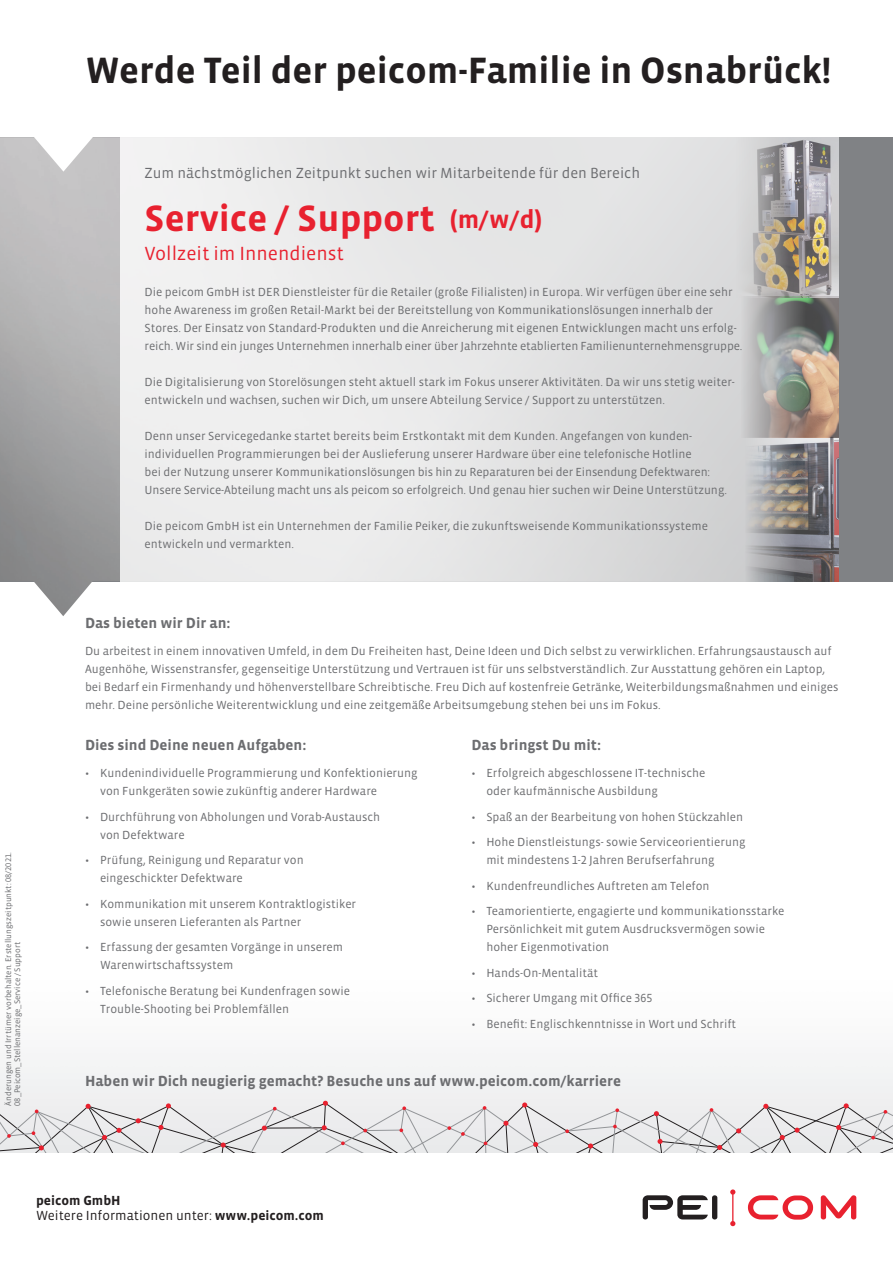
<style>
.page{position:relative;width:893px;height:1263px;background:#fff}
.page>*{position:absolute;margin:0;border:0;box-sizing:border-box;transform-origin:0 0}
.t1{font:700 37.5px "Vista Sans";color:#231f20}
.t2{font:700 37.5px "Vista Sans";color:#e8212f}
.t3{font:19.5px "Vista Sans";color:#e8212f}
.t4{font:700 15px "Vista Sans";color:#6c6d70}
.t5{font:15px "Vista Sans";color:#6c6d70}
.t6{font:13.5px/15px "Vista Sans";color:#231f20}
.t7{font:12px/18px "Vista Sans";color:#6c6d70}
.t8{font:8.25px/9px "Vista Sans";color:#6c6d70}
.s1{font-family:"Vista Sans Alt"}
.s2{font-size:25.5px}
.s3{font-weight:700}
</style>
<div class="page">
<svg style="left:0;top:1100px;width:893px;height:53px;background:#dfdcdd"></svg>
<svg style="left:643px;top:1195px;width:74px;height:24px"></svg>
<svg style="left:748px;top:1195px;width:65px;height:24px"></svg>
<svg style="left:821px;top:1195px;width:35px;height:24px"></svg>
<svg style="left:730px;top:1189px;width:5px;height:37px"></svg>
<div style="left:0;top:137px;width:893px;height:444px;background:#808285"></div>
<img style="left:0;top:137px;width:121px;height:479px">
<svg style="left:32px;top:137px;width:63px;height:35px;background:#e0dfe0"></svg>
<svg style="left:121px;top:137px;width:718px;height:445px;background:#e6e6e6"></svg>
<img style="left:736px;top:137px;width:103px;height:444px">
<p class="t8" style="left:4px;top:1106px;width:255px;rotate:-90deg">Änderungen und Irrtümer vorbehalten. Erstellungszeitpunkt: <span class="s1">08/2021</span>.<br><span class="s1">08</span>_Peicom_Stellenanzeige_Service / Support</p>
<h1 class="t1" style="left:85px;top:51px;width:748px">Werde Teil der peicom-Familie in Osnabrück!</h1>
<p class="t5" style="left:145px;top:165px;width:497px">Zum nächstmöglichen Zeitpunkt suchen wir Mitarbeitende für den Bereich</p>
<h1 class="t2" style="left:145px;top:199px;width:399px">Service / Support <span class="s2">(m/w/d)</span></h1>
<h2 class="t3" style="left:145px;top:244px;width:201px">Vollzeit im Innendienst</h2>
<p class="t7" style="left:145px;top:283px;width:599px">Die peicom GmbH ist DER Dienstleister für die Retailer (große Filialisten) in Europa. Wir verfügen über eine sehr hohe Awareness im großen Retail-Markt bei der Bereitstellung von Kommunikationslösungen innerhalb der Stores. Der Einsatz von Standard-Produkten und die Anreicherung mit eigenen Entwicklungen macht uns erfolg&shy;reich. Wir sind ein junges Unternehmen innerhalb einer über Jahrzehnte etablierten Familienunternehmensgruppe.</p>
<p class="t7" style="left:145px;top:373px;width:592px">Die Digitalisierung von Storelösungen steht aktuell stark im Fokus unserer Aktivitäten. Da wir uns stetig weiter&shy;entwickeln und wachsen, suchen wir Dich, um unsere Abteilung Service / Support zu unterstützen.</p>
<p class="t7" style="left:145px;top:427px;width:584px">Denn unser Servicegedanke startet bereits beim Erstkontakt mit dem Kunden. Angefangen von kunden&shy;individuellen Programmierungen bei der Auslieferung unserer Hardware über eine telefonische Hotline<br>bei der Nutzung unserer Kommunikationslösungen bis hin zu Reparaturen bei der Einsendung Defektwaren:<br>Unsere Service-Abteilung macht uns als peicom so erfolgreich. Und genau hier suchen wir Deine Unterstützung.</p>
<p class="t7" style="left:145px;top:517px;width:565px">Die peicom GmbH ist ein Unternehmen der Familie Peiker, die zukunftsweisende Kommunikationssysteme entwickeln und vermarkten.</p>
<p class="t4" style="left:85px;top:615px;width:147px">Das bieten wir Dir an:</p>
<p class="t7" style="left:85px;top:642px;width:755px">Du arbeitest in einem innovativen Umfeld, in dem Du Freiheiten hast, Deine Ideen und Dich selbst zu verwirklichen. Erfahrungsaustausch auf Augenhöhe, Wissenstransfer, gegenseitige Unterstützung und Vertrauen ist für uns selbstverständlich. Zur Ausstattung gehören ein Laptop, bei Bedarf ein Firmenhandy und höhenverstellbare Schreibtische. Freu Dich auf kostenfreie Getränke, Weiterbildungsmaßnahmen und einiges mehr. Deine persönliche Weiterentwicklung und eine zeitgemäße Arbeitsumgebung stehen bei uns im Fokus.</p>
<p class="t4" style="left:471px;top:737px;width:131px">Das bringst Du mit:</p>
<p class="t7" style="left:486px;top:764px;width:220px;text-indent:-15px">• Erfolgreich abgeschlossene IT-technische oder kaufmännische Ausbildung</p>
<p class="t7" style="left:471px;top:808px;width:273px">• Spaß an der Bearbeitung von hohen Stückzahlen</p>
<p class="t7" style="left:486px;top:833px;width:261px;text-indent:-15px">• Hohe Dienstleistungs- sowie Serviceorientierung mit mindestens <span class="s1">1-2</span> Jahren Berufserfahrung</p>
<p class="t7" style="left:471px;top:877px;width:240px">• Kundenfreundliches Auftreten am Telefon</p>
<p class="t7" style="left:486px;top:902px;width:300px;text-indent:-15px">• Teamorientierte, engagierte und kommunikationsstarke<br>Persönlichkeit mit gutem Ausdrucksvermögen sowie hoher Eigenmotivation</p>
<p class="t7" style="left:471px;top:964px;width:128px">• Hands-On-Mentalität</p>
<p class="t7" style="left:471px;top:989px;width:183px">• Sicherer Umgang mit Office <span class="s1">365</span></p>
<p class="t7" style="left:471px;top:1015px;width:266px">• Benefit: Englischkenntnisse in Wort und Schrift</p>
<p class="t4" style="left:85px;top:737px;width:223px">Dies sind Deine neuen Aufgaben:</p>
<p class="t7" style="left:100px;top:764px;width:319px;text-indent:-15px">• Kundenindividuelle Programmierung und Konfektionierung von Funkgeräten sowie zukünftig anderer Hardware</p>
<p class="t7" style="left:100px;top:808px;width:282px;text-indent:-15px">• Durchführung von Abholungen und Vorab-Austausch von Defektware</p>
<p class="t7" style="left:100px;top:851px;width:205px;text-indent:-15px">• Prüfung, Reinigung und Reparatur von eingeschickter Defektware</p>
<p class="t7" style="left:100px;top:895px;width:258px;text-indent:-15px">• Kommunikation mit unserem Kontraktlogistiker sowie unseren Lieferanten als Partner</p>
<p class="t7" style="left:100px;top:938px;width:245px;text-indent:-15px">• Erfassung der gesamten Vorgänge in unserem<br>Warenwirtschaftssystem</p>
<p class="t7" style="left:100px;top:982px;width:251px;text-indent:-15px">• Telefonische Beratung bei Kundenfragen sowie<br>Trouble-Shooting bei Problemfällen</p>
<p class="t4" style="left:85px;top:1073px;width:538px">Haben wir Dich neugierig gemacht? Besuche uns auf www.peicom.com/karriere</p>
<p class="t6" style="left:36px;top:1194px;width:289px"><span class="s3">peicom GmbH<br></span>Weitere Informationen unter: <span class="s3">www.peicom.com</span></p>
</div>
